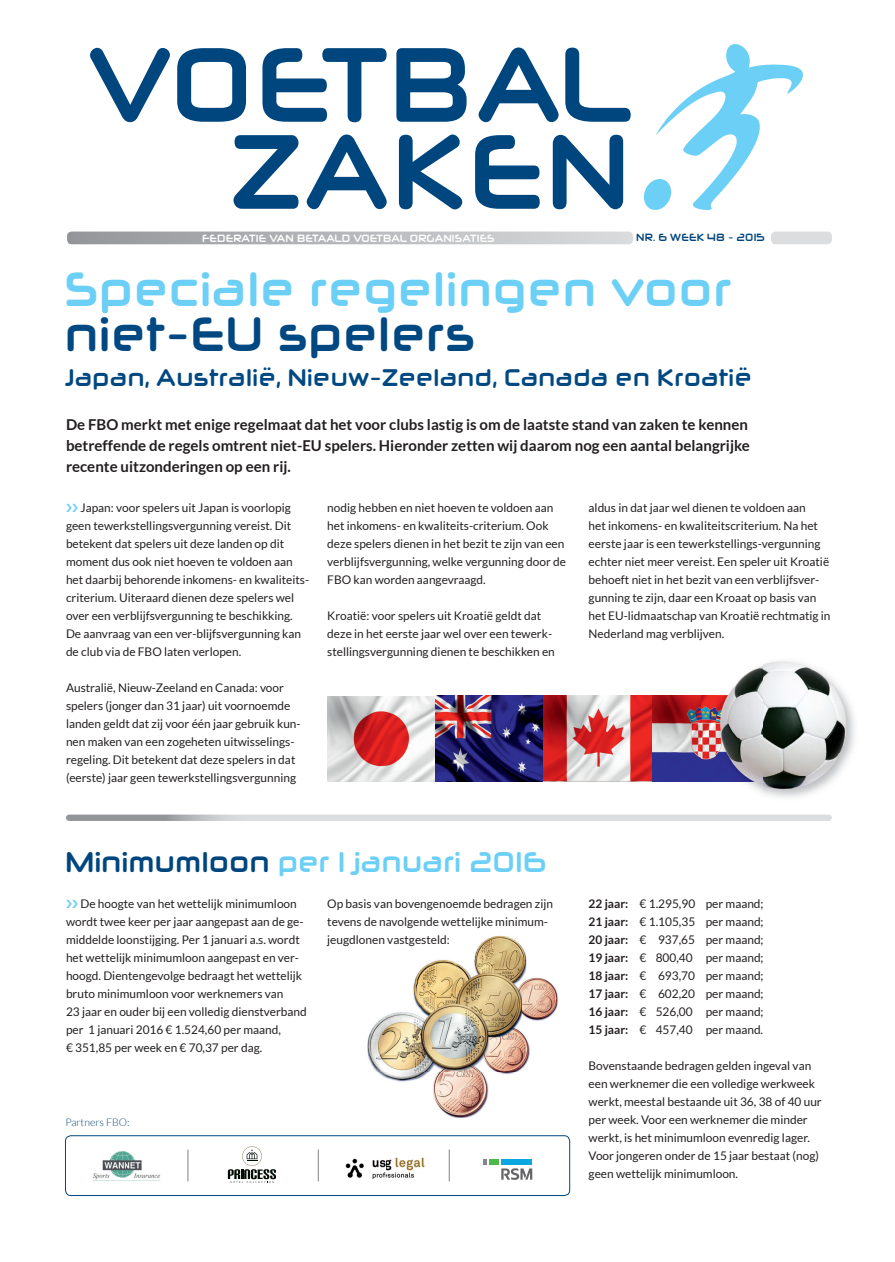
<style>
.page{position:relative;width:895px;height:1262px;background:#fff}
.page>*{position:absolute;margin:0;border:0;box-sizing:border-box;transform-origin:0 0}
.t1{font:700 condensed 105.3px "Neuropol X";letter-spacing:-.01em;color:#00467e}
.t2{font:700 condensed 105.3px "Neuropol X";letter-spacing:.01em;color:#00467e}
.t3{font:700 condensed 48px "Neuropol X";color:#6bcff6}
.t4{font:700 condensed 48px "Neuropol X";color:#004881}
.t5{font:700 condensed 28.5px "Neuropol X";letter-spacing:-.01em;color:#6bcff6}
.t6{font:700 condensed 24px "Neuropol X";color:#004881}
.t7{font:700 15px/21px "Lato";color:#231f20}
.t8{font:11.85px/18px "Lato";color:#231f20}
.t9{font:700 condensed 10.5px "Neuropol X";color:#fff}
.t10{font:700 condensed 10.5px "Neuropol X";color:#00467e}
.t11{font:300 10.5px "Lato";color:#00467e}
.s1{color:#00467e}
.s2{font-weight:700}
</style>
<div class="page">
<img style="left:644px;top:44px;width:159px;height:166px">
<svg style="left:67px;top:232px;width:566px;height:12px;background:#b7b8bb"></svg>
<div style="left:771px;top:232px;width:60px;height:12px;background:#dcdddf;border-radius:4px"></div>
<div style="left:65px;top:1135px;width:505px;height:61px;border:1px solid #00467e;border-radius:6px"></div>
<svg style="left:66px;top:814px;width:765px;height:7px;background:#d3d4d6"></svg>
<img style="left:92px;top:1151px;width:69px;height:30px">
<img style="left:345px;top:1157px;width:80px;height:22px">
<svg style="left:228px;top:1146px;width:48px;height:37px"></svg>
<hr style="left:188px;top:1149px;width:1px;height:32px;background:#808285">
<hr style="left:318px;top:1149px;width:1px;height:32px;background:#808285">
<hr style="left:449px;top:1149px;width:1px;height:32px;background:#808285">
<div style="left:501px;top:1159px;width:31px;height:5px;background:#08a7e0"></div>
<svg style="left:483px;top:1159px;width:4px;height:5px"></svg>
<div style="left:489px;top:1159px;width:10px;height:5px;background:#4cb848"></div>
<svg style="left:501px;top:1168px;width:31px;height:12px"></svg>
<img style="left:327px;top:695px;width:432px;height:87px">
<img style="left:367px;top:935px;width:190px;height:183px">
<img style="left:367px;top:935px;width:82px;height:11px">
<img style="left:701px;top:695px;width:15px;height:1px">
<img style="left:701px;top:781px;width:15px;height:1px">
<img style="left:716px;top:661px;width:135px;height:45px">
<img style="left:759px;top:706px;width:96px;height:48px">
<img style="left:716px;top:754px;width:134px;height:44px">
<h1 class="t1" style="left:91px;top:46px;width:545px">VOETBAL</h1>
<h1 class="t2" style="left:234px;top:133px;width:402px">ZAKEN</h1>
<p class="t9" style="left:203px;top:234px;width:294px">FEDERATIE VAN BETAALD VOETBAL ORGANISATIES</p>
<p class="t10" style="left:636px;top:234px;width:131px">NR. 6 WEEK 48 - 2015</p>
<h2 class="t3" style="left:66px;top:272px;width:669px">Speciale regelingen voor</h2>
<h2 class="t4" style="left:66px;top:317px;width:412px">niet-EU spelers</h2>
<h3 class="t6" style="left:66px;top:369px;width:688px">Japan, Australië, Nieuw-Zeeland, Canada en Kroatië</h3>
<p class="t7" style="left:66px;top:413px;width:685px">De FBO merkt met enige regelmaat dat het voor clubs lastig is om de laatste stand van zaken te kennen betreffende de regels omtrent niet-EU spelers. Hieronder zetten wij daarom nog een aantal belangrijke recente uitzonderingen op een rij.</p>
<p class="t8" style="left:588px;top:498px;width:243px">aldus in dat jaar wel dienen te voldoen aan<br>het inkomens- en kwaliteitscriterium. Na het eerste jaar is een tewerkstellings-vergunning echter niet meer vereist. Een speler uit Kroatië behoeft niet in het bezit van een verblijfsver&shy;gunning te zijn, daar een Kroaat op basis van het EU-lidmaatschap van Kroatië rechtmatig in Nederland mag verblijven.</p>
<p class="t8" style="left:66px;top:498px;width:245px;text-indent:14px">Japan: voor spelers uit Japan is voorlopig geen tewerkstellingsvergunning vereist. Dit betekent dat spelers uit deze landen op dit moment dus ook niet hoeven te voldoen aan het daarbij behorende inkomens- en kwaliteits&shy;criterium. Uiteraard dienen deze spelers wel over een verblijfsvergunning te beschikking.<br>De aanvraag van een ver-blijfsvergunning kan de club via de FBO laten verlopen.</p>
<p class="t8" style="left:66px;top:678px;width:236px">Australië, Nieuw-Zeeland en Canada: voor spelers (jonger dan 31 jaar) uit voornoemde landen geldt dat zij voor één jaar gebruik kun&shy;nen maken van een zogeheten uitwisselings&shy;regeling. Dit betekent dat deze spelers in dat (eerste) jaar geen tewerkstellingsvergunning</p>
<p class="t8" style="left:327px;top:498px;width:240px">nodig hebben en niet hoeven te voldoen aan het inkomens- en kwaliteits-criterium. Ook deze spelers dienen in het bezit te zijn van een verblijfsvergunning, welke vergunning door de FBO kan worden aangevraagd.</p>
<p class="t8" style="left:327px;top:606px;width:229px">Kroatië: voor spelers uit Kroatië geldt dat deze in het eerste jaar wel over een tewerk&shy;stellingsvergunning dienen te beschikken en</p>
<h3 class="t5" style="left:66px;top:851px;width:483px"><span class="s1">Minimumloon</span> per 1 januari 2016</h3>
<p class="t8" style="left:66px;top:894px;width:242px;text-indent:14px">De hoogte van het wettelijk minimumloon wordt twee keer per jaar aangepast aan de ge&shy;middelde loonstijging. Per 1 januari a.s. wordt het wettelijk minimumloon aangepast en ver&shy;hoogd. Dientengevolge bedraagt het wettelijk bruto minimumloon voor werknemers van<br>23 jaar en ouder bij een volledig dienstverband per 1 januari 2016 € 1.524,60 per maand,<br>€ 351,85 per week en € 70,37 per dag.</p>
<p class="t8" style="left:327px;top:894px;width:227px">Op basis van bovengenoemde bedragen zijn tevens de navolgende wettelijke minimum&shy;jeugdlonen vastgesteld:</p>
<p class="t8" style="left:588px;top:894px;width:176px;text-align:justify"><span class="s2">22 jaar:</span> € 1.295,90 per maand; <span class="s2">21 jaar:</span> € 1.105,35 per maand; <span class="s2">20 jaar:</span> € 937,65 per maand; <span class="s2">19 jaar:</span> € 800,40 per maand; <span class="s2">18 jaar:</span> € 693,70 per maand; <span class="s2">17 jaar:</span> € 602,20 per maand; <span class="s2">16 jaar:</span> € 526,00 per maand; <span class="s2">15 jaar:</span> € 457,40 per maand.</p>
<p class="t8" style="left:588px;top:1056px;width:235px">Bovenstaande bedragen gelden ingeval van een werknemer die een volledige werkweek werkt, meestal bestaande uit 36, 38 of 40 uur per week. Voor een werknemer die minder werkt, is het minimumloon evenredig lager.<br>Voor jongeren onder de 15 jaar bestaat (nog) geen wettelijk minimumloon.</p>
<p class="t11" style="left:65px;top:1116px;width:66px">Partners FBO:</p>
</div>
